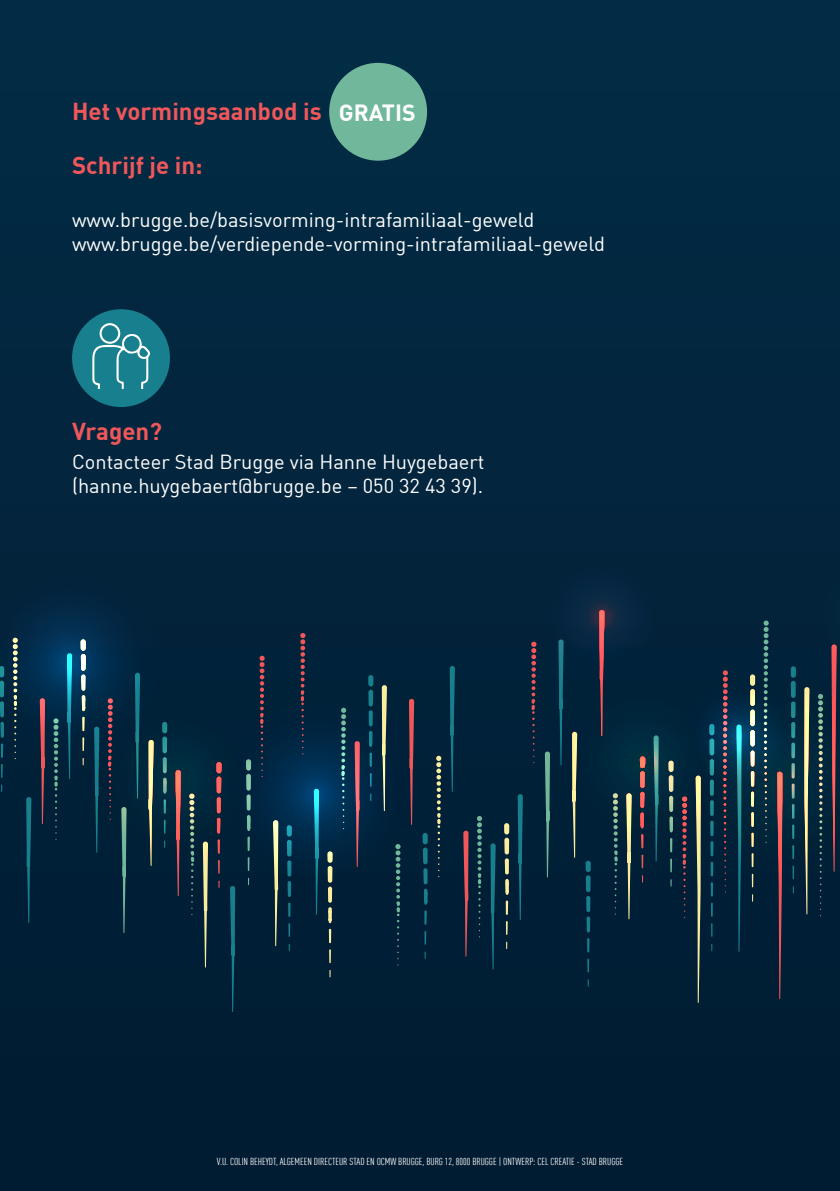
<style>
.page{position:relative;width:840px;height:1191px;background:#fff}
.page>*{position:absolute;margin:0;border:0;box-sizing:border-box;transform-origin:0 0}
.t1{font:700 24px "DIN Offc Pro";color:#f0575a}
.t2{font:700 23px "DIN Offc Pro";color:#fff}
.t3{font:20px/24px "DIN Offc Pro";color:#fff}
.t4{font:condensed 10px "DIN Offc Pro";color:#fff}
</style>
<div class="page">
<div style="left:0;top:0;width:839px;height:1191px;background:#02253d"></div>
<svg style="left:259px;top:655px;width:5px;height:37px"></svg>
<svg style="left:274px;top:902px;width:4px;height:44px"></svg>
<svg style="left:288px;top:907px;width:3px;height:10px"></svg>
<svg style="left:288px;top:923px;width:2px;height:14px"></svg>
<svg style="left:288px;top:944px;width:2px;height:7px"></svg>
<svg style="left:300px;top:633px;width:5px;height:47px"></svg>
<svg style="left:316px;top:909px;width:16px;height:14px"></svg>
<hr style="left:328px;top:928px;width:3px;height:15px;background:#fbed9e">
<svg style="left:329px;top:949px;width:2px;height:14px"></svg>
<div style="left:368px;top:675px;width:5px;height:11px;background:#18808d;border-radius:3px"></div>
<div style="left:368px;top:689px;width:5px;height:17px;background:#18808d;border-radius:2px"></div>
<svg style="left:381px;top:685px;width:6px;height:18px"></svg>
<svg style="left:396px;top:876px;width:4px;height:89px"></svg>
<svg style="left:409px;top:699px;width:6px;height:34px"></svg>
<div style="left:422px;top:833px;width:5px;height:11px;background:#18808d;border-radius:3px"></div>
<div style="left:422px;top:847px;width:5px;height:17px;background:#18808d;border-radius:2px"></div>
<svg style="left:423px;top:868px;width:4px;height:16px"></svg>
<svg style="left:424px;top:889px;width:3px;height:15px"></svg>
<svg style="left:424px;top:910px;width:2px;height:14px"></svg>
<svg style="left:424px;top:931px;width:2px;height:13px"></svg>
<svg style="left:436px;top:756px;width:5px;height:121px"></svg>
<svg style="left:449px;top:666px;width:6px;height:126px"></svg>
<svg style="left:463px;top:830px;width:6px;height:126px"></svg>
<svg style="left:477px;top:816px;width:5px;height:121px"></svg>
<svg style="left:490px;top:843px;width:6px;height:126px"></svg>
<div style="left:504px;top:823px;width:5px;height:11px;background:#fbed9e;border-radius:3px"></div>
<div style="left:504px;top:837px;width:5px;height:17px;background:#fbed9e;border-radius:2px"></div>
<svg style="left:504px;top:858px;width:4px;height:37px"></svg>
<hr style="left:505px;top:900px;width:3px;height:15px;background:#fbed9e">
<svg style="left:506px;top:921px;width:1px;height:14px"></svg>
<svg style="left:517px;top:794px;width:6px;height:126px"></svg>
<svg style="left:531px;top:680px;width:5px;height:83px"></svg>
<svg style="left:544px;top:698px;width:32px;height:179px"></svg>
<div style="left:585px;top:860px;width:5px;height:12px;background:#18808d;border-radius:3px"></div>
<div style="left:585px;top:875px;width:5px;height:17px;background:#18808d;border-radius:2px"></div>
<svg style="left:586px;top:896px;width:4px;height:16px"></svg>
<svg style="left:586px;top:916px;width:3px;height:16px"></svg>
<hr style="left:586px;top:938px;width:3px;height:14px;background:#18808d">
<svg style="left:587px;top:959px;width:1px;height:13px"></svg>
<svg style="left:614px;top:853px;width:3px;height:61px"></svg>
<svg style="left:627px;top:856px;width:4px;height:63px"></svg>
<svg style="left:641px;top:857px;width:2px;height:11px"></svg>
<svg style="left:191px;top:876px;width:3px;height:39px"></svg>
<svg style="left:203px;top:868px;width:5px;height:99px"></svg>
<svg style="left:218px;top:863px;width:2px;height:10px"></svg>
<svg style="left:230px;top:886px;width:6px;height:126px"></svg>
<svg style="left:201px;top:679px;width:230px;height:231px"></svg>
<svg style="left:547px;top:668px;width:190px;height:189px"></svg>
<svg style="left:508px;top:523px;width:186px;height:185px"></svg>
<svg style="left:85px;top:688px;width:185px;height:185px"></svg>
<svg style="left:0;top:611px;width:182px;height:322px"></svg>
<svg style="left:651px;top:538px;width:186px;height:465px"></svg>
<div style="left:72px;top:309px;width:98px;height:98px;background:#187f8e;border-radius:50%"></div>
<svg style="left:92px;top:323px;width:58px;height:66px"></svg>
<div style="left:329px;top:63px;width:98px;height:98px;background:#70b79c;border-radius:50%"></div>
<p class="t1" style="left:72px;top:91px;width:334px">Het vormingsaanbod is gratis.</p>
<p class="t1" style="left:72px;top:145px;width:132px">Schrijf je in:</p>
<p class="t3" style="left:72px;top:206px;width:534px">www.brugge.be/basisvorming-intrafamiliaal-geweld www.brugge.be/verdiepende-vorming-intrafamiliaal-geweld</p>
<p class="t2" style="left:338px;top:93px;width:78px">GRATIS</p>
<p class="t1" style="left:72px;top:411px;width:91px">Vragen?</p>
<p class="t3" style="left:72px;top:448px;width:414px">Contacteer Stad Brugge via Hanne Huygebaert (hanne.huygebaert@brugge.be – 050 32 43 39).</p>
<p class="t4" style="left:217px;top:1153px;width:407px">V.U. COLIN BEHEYDT, ALGEMEEN DIRECTEUR STAD EN OCMW BRUGGE, BURG 12, 8000 BRUGGE | ONTWERP: CEL CREATIE - STAD BRUGGE</p>
</div>
